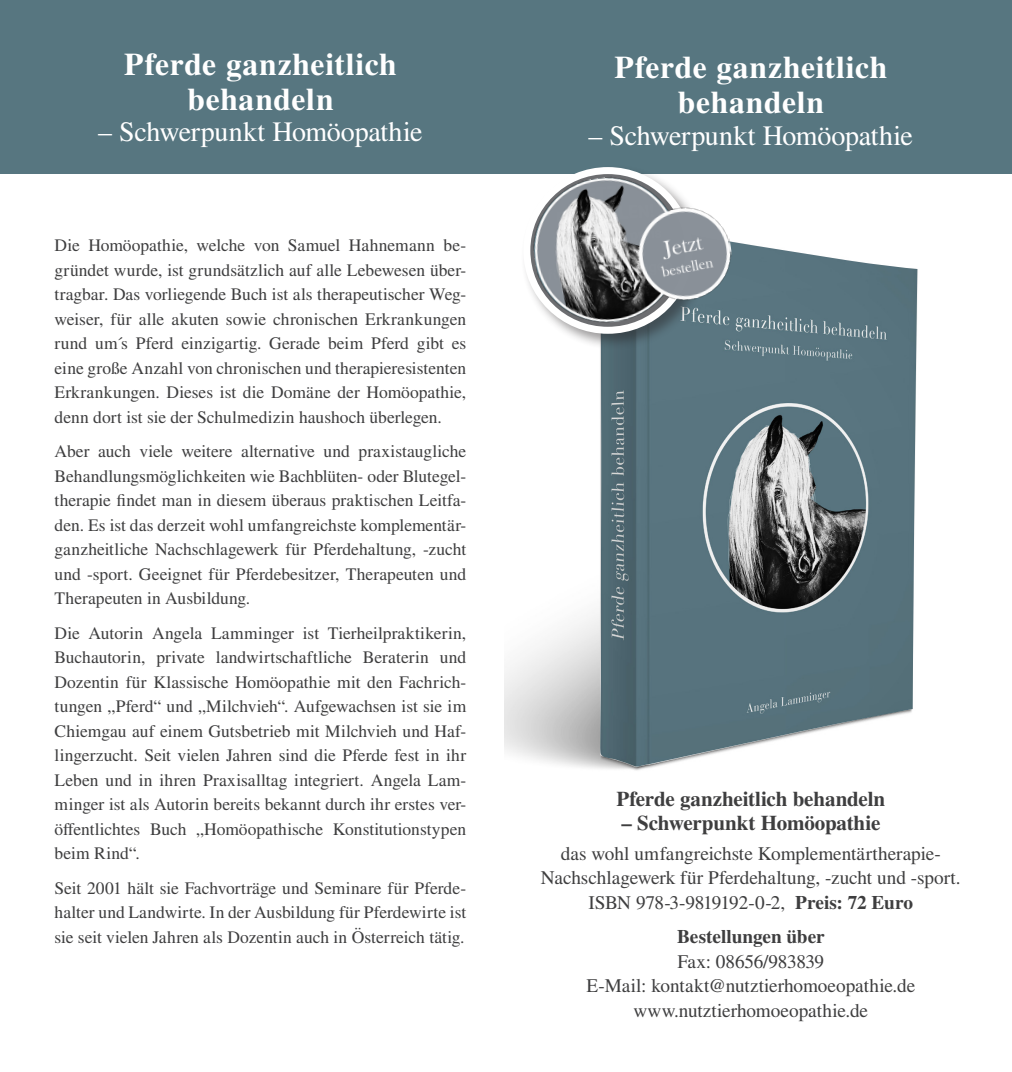
<style>
.page{position:relative;width:1012px;height:1072px;background:#fff}
.page>*{position:absolute;margin:0;border:0;box-sizing:border-box;transform-origin:0 0}
.t1{font:700 31.5px/35px "STIX General";letter-spacing:.02em;color:#fff;text-align:center}
.t2{font:28px "STIX General";letter-spacing:-.01em;color:#fff}
.t3{font:700 21px "STIX General";letter-spacing:-.005em;color:#3e3e3f}
.t4{font:19.25px/24.5px "STIX General";letter-spacing:-.005em;color:#3e3e3f;text-align:center}
.t5{font:700 19.25px "STIX General";color:#3e3e3f}
.t6{font:17.5px/24.5px "STIX General";color:#3e3e3f;text-align:justify}
.s1{font-weight:700}
</style>
<div class="page">
<img style="left:600px;top:243px;width:317px;height:524px">
<div style="left:0;top:0;width:1012px;height:174px;background:#577680"></div>
<div style="left:521px;top:164px;width:188px;height:186px;background:#231f20;opacity:.45"></div>
<img style="left:525px;top:164px;width:214px;height:168px">
<h1 class="t1" style="left:124px;top:48px;width:274px">Pferde ganzheitlich behandeln</h1>
<h2 class="t2" style="left:98px;top:113px;width:326px">– Schwerpunkt Homöopathie</h2>
<p class="t6" style="left:55px;top:234px;width:413px">Die Homöopathie, welche von Samuel Hahnemann be&shy;gründet wurde, ist grundsätzlich auf alle Lebewesen über&shy;tragbar. Das vorliegende Buch ist als therapeutischer Weg&shy;weiser, für alle akuten sowie chronischen Erkrankungen rund um´s Pferd einzigartig. Gerade beim Pferd gibt es eine große Anzahl von chronischen und therapieresistenten Erkrankungen. Dieses ist die Domäne der Homöopathie, denn dort ist sie der Schulmedizin haushoch überlegen.</p>
<p class="t6" style="left:55px;top:440px;width:413px">Aber auch viele weitere alternative und praxistaugliche Behandlungsmöglichkeiten wie Bachblüten- oder Blutegel&shy;therapie findet man in diesem überaus praktischen Leitfa&shy;den. Es ist das derzeit wohl umfangreichste komplementär&shy;ganzheitliche Nachschlagewerk für Pferdehaltung, -zucht und -sport. Geeignet für Pferdebesitzer, Therapeuten und Therapeuten in Ausbildung.</p>
<p class="t6" style="left:55px;top:621px;width:413px">Die Autorin Angela Lamminger ist Tierheilpraktikerin, Buchautorin, private landwirtschaftliche Beraterin und Dozentin für Klassische Homöopathie mit den Fachrich&shy;tungen „Pferd“ und „Milchvieh“. Aufgewachsen ist sie im Chiemgau auf einem Gutsbetrieb mit Milchvieh und Haf&shy;lingerzucht. Seit vielen Jahren sind die Pferde fest in ihr Leben und in ihren Praxisalltag integriert. Angela Lam&shy;minger ist als Autorin bereits bekannt durch ihr erstes ver&shy;öffentlichtes Buch „Homöopathische Konstitutionstypen beim Rind“.</p>
<p class="t6" style="left:55px;top:876px;width:413px">Seit 2001 hält sie Fachvorträge und Seminare für Pferde&shy;halter und Landwirte. In der Ausbildung für Pferdewirte ist sie seit vielen Jahren als Dozentin auch in Österreich tätig.</p>
<h1 class="t1" style="left:614px;top:51px;width:274px">Pferde ganzheitlich behandeln</h1>
<h2 class="t2" style="left:589px;top:116px;width:326px">– Schwerpunkt Homöopathie</h2>
<p class="t3" style="left:616px;top:783px;width:270px">Pferde ganzheitlich behandeln</p>
<p class="t3" style="left:621px;top:808px;width:260px">– Schwerpunkt Homöopathie</p>
<p class="t4" style="left:541px;top:841px;width:421px">das wohl umfangreichste Komplementärtherapie-<br>Nachschlagewerk für Pferdehaltung, -zucht und -sport.<br>ISBN 978-3-9819192-0-2, <span class="s1">Preis: 72 Euro</span></p>
<p class="t5" style="left:677px;top:922px;width:149px">Bestellungen über</p>
<p class="t4" style="left:586px;top:949px;width:330px">Fax: 08656/983839<br>E-Mail: kontakt@nutztierhomoeopathie.de www.nutztierhomoeopathie.de</p>
</div>
